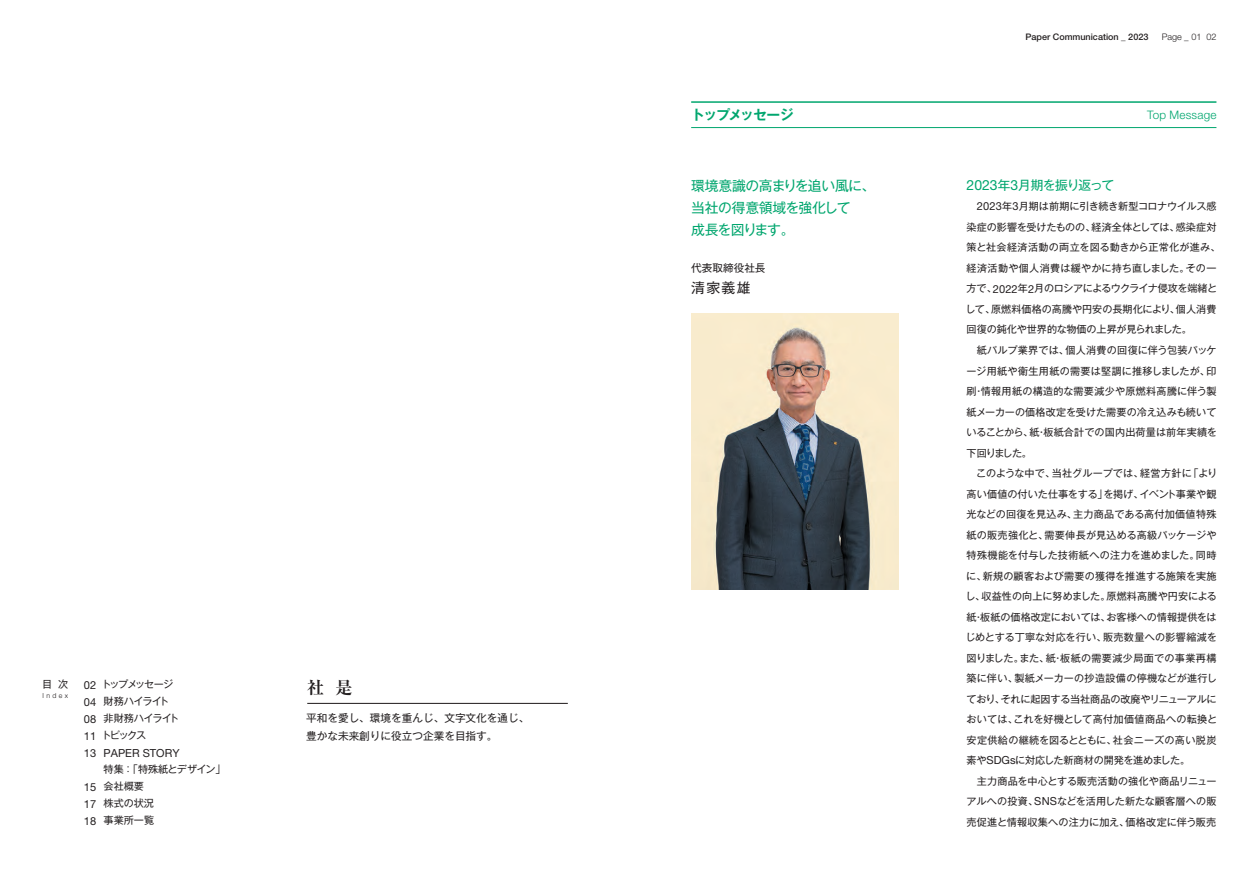
<style>
.page{position:relative;width:1259px;height:893px;background:#fff}
.page>*{position:absolute;margin:0;border:0;box-sizing:border-box;transform-origin:0 0}
.t1{font:700 expanded 16.95px "Ryumin Pr 6 N";color:#231f20}
.t2{font:13.8px/22.4px "Gothic MB101 Pro";letter-spacing:-.025em;color:#00a66e}
.t3{font:700 13.8px "Gothic MB101 Pro De";letter-spacing:-.065em;color:#00a66e}
.t4{font:13.8px "Gothic MB101 Pro";color:#231f20}
.t5{font:12.75px "Gothic MB101 Pro";letter-spacing:-.085em;color:#00a66e}
.t6{font:300 11.7px "Helvetica Neue LT Pro";letter-spacing:.02em;color:#00a66e}
.t7{font:11.1px "Helvetica Neue LT Pro";color:#231f20}
.t8{font:10.65px/18px "Gothic MB101 Pro";color:#231f20}
.t9{font:10.05px/20.5px "Gothic MB101 Pro";color:#231f20;text-align:justify}
.t10{font:10.05px/17px "Gothic MB101 Pro";letter-spacing:-.075em;color:#231f20}
.t11{font:500 9px "Helvetica Neue LT Pro";color:#231f20}
.t12{font:300 9px "Helvetica Neue LT Pro";color:#231f20}
.t13{font:300 6.9px "Helvetica Neue LT Pro";letter-spacing:.34em;color:#231f20}
.s1{font-family:"Helvetica Neue LT Pro";font-size:11.1px}
.s2{font-family:"Helvetica Neue LT Pro";font-size:14.1px}
</style>
<div class="page">
<img style="left:691px;top:313px;width:207px;height:277px">
<hr style="left:691px;top:127px;width:525px;height:1px;background:#00a66e">
<hr style="left:691px;top:101px;width:525px;height:2px;background:#00a66e">
<hr style="left:307px;top:703px;width:261px;height:1px;background:#231f20">
<hr style="left:0;top:0;width:1259px;height:1px;background:#ed028c">
<hr style="left:0;top:892px;width:1259px;height:1px;background:#ed028c">
<hr style="left:0;top:0;width:1px;height:893px;background:#ed028c">
<hr style="left:1258px;top:0;width:1px;height:893px;background:#ed028c">
<p class="t9" style="left:42px;top:673px;width:27px">目 次</p>
<p class="t10" style="left:84px;top:675px;width:97px"><span class="s1">02</span> トップメッセージ<br><span class="s1">04</span> 財務ハイライト<br><span class="s1">08</span> 非財務ハイライト<br><span class="s1">11</span> トピックス</p>
<p class="t7" style="left:84px;top:746px;width:97px">13 PAPER STORY</p>
<p class="t9" style="left:84px;top:760px;width:143px;line-height:17px;text-align:left;text-indent:20px">特集：「特殊紙とデザイン」<br><span class="s1">15</span> 会社概要<br><span class="s1">17</span> 株式の状況<br><span class="s1">18</span> 事業所一覧</p>
<p class="t13" style="left:42px;top:691px;width:27px">Index</p>
<h1 class="t1" style="left:307px;top:674px;width:47px">社 是</h1>
<p class="t8" style="left:306px;top:707px;width:225px">平和を愛し、環境を重んじ、文字文化を通じ、豊かな未来創りに役立つ企業を目指す。</p>
<p class="t11" style="left:1025px;top:32px;width:124px">Paper Communication _ 2023</p>
<p class="t12" style="left:1161px;top:32px;width:56px">Page _ 01 02</p>
<h2 class="t3" style="left:691px;top:103px;width:104px">トップメッセージ</h2>
<p class="t6" style="left:1147px;top:108px;width:71px">Top Message</p>
<h2 class="t2" style="left:691px;top:172px;width:186px">環境意識の高まりを追い風に、当社の得意領域を強化して<br>成長を図ります。</h2>
<p class="t5" style="left:966px;top:174px;width:149px"><span class="s2">2023</span>年<span class="s2">3</span>月期を振り返って</p>
<p class="t9" style="left:965px;top:195px;width:257px;text-align:left;text-indent:11px"><span class="s1">2023</span>年<span class="s1">3</span>月期は前期に引き続き新型コロナウイルス感染症の影響を受けたものの、経済全体としては、感染症対策と社会経済活動の両立を図る動きから正常化が進み、経済活動や個人消費は緩やかに持ち直しました。その一方で、<span class="s1">2022</span>年<span class="s1">2</span>月のロシアによるウクライナ侵攻を端緒として、原燃料価格の高騰や円安の長期化により、個人消費回復の鈍化や世界的な物価の上昇が見られました。</p>
<p class="t9" style="left:966px;top:338px;width:252px;text-indent:10px">紙パルプ業界では、個人消費の回復に伴う包装パッケージ用紙や衛生用紙の需要は堅調に推移しましたが、印刷・情報用紙の構造的な需要減少や原燃料高騰に伴う製紙メーカーの価格改定を受けた需要の冷え込みも続いていることから、紙・板紙合計での国内出荷量は前年実績を下回りました。</p>
<p class="t9" style="left:965px;top:462px;width:253px;text-indent:11px">このような中で、当社グループでは、経営方針に「より高い価値の付いた仕事をする」を掲げ、イベント事業や観光などの回復を見込み、主力商品である高付加価値特殊紙の販売強化と、需要伸長が見込める高級パッケージや特殊機能を付与した技術紙への注力を進めました。同時に、新規の顧客および需要の獲得を推進する施策を実施し、収益性の向上に努めました。原燃料高騰や円安による紙・板紙の価格改定においては、お客様への情報提供をはじめとする丁寧な対応を行い、販売数量への影響縮減を図りました。また、紙・板紙の需要減少局面での事業再構築に伴い、製紙メーカーの抄造設備の停機などが進行しており、それに起因する当社商品の改廃やリニューアルにおいては、これを好機として高付加価値商品への転換と安定供給の継続を図るとともに、社会ニーズの高い脱炭素や<span class="s1">SDGs</span>に対応した新商材の開発を進めました。</p>
<p class="t9" style="left:966px;top:769px;width:252px;text-indent:10px">主力商品を中心とする販売活動の強化や商品リニューアルへの投資、<span class="s1">SNS</span>などを活用した新たな顧客層への販売促進と情報収集への注力に加え、価格改定に伴う販売</p>
<p class="t8" style="left:691px;top:258px;width:76px">代表取締役社長</p>
<h2 class="t4" style="left:691px;top:276px;width:61px">清家義雄</h2>
</div>
